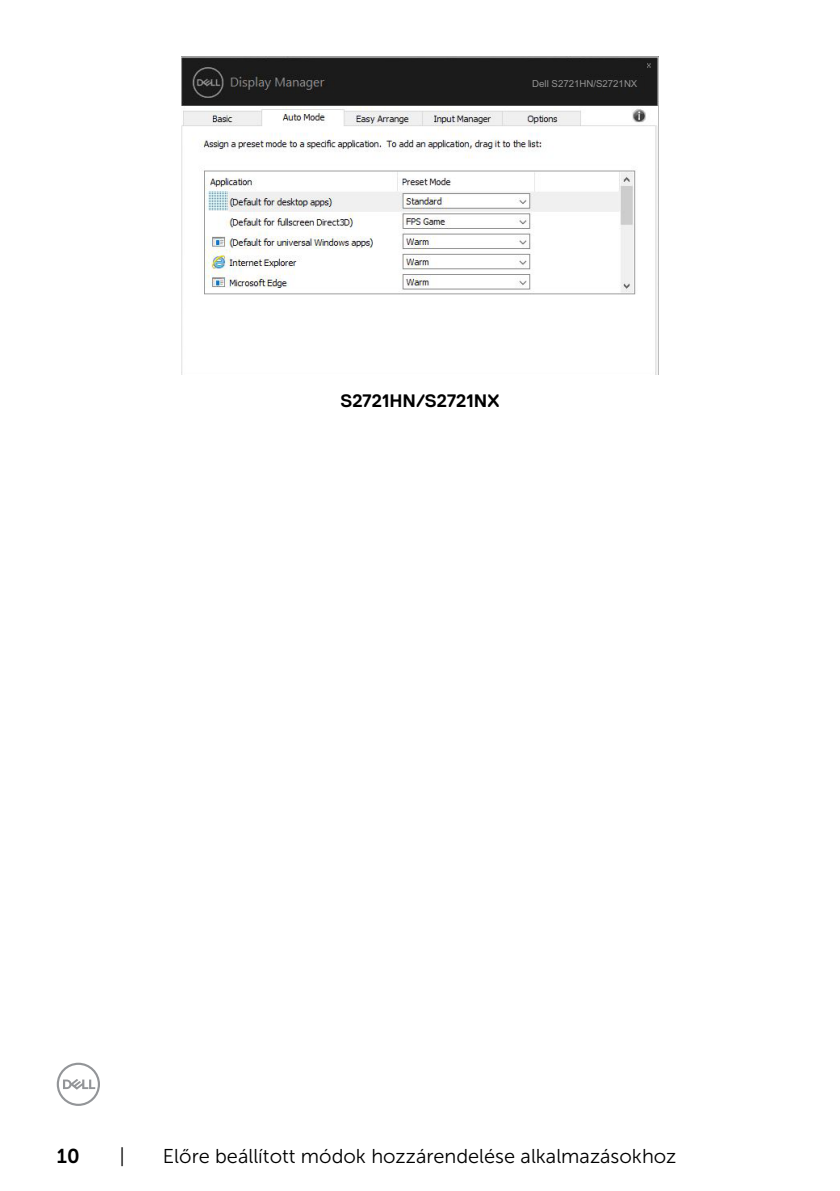
<style>
.page{position:relative;width:840px;height:1191px;background:#fff}
.page>*{position:absolute;margin:0;border:0;box-sizing:border-box;transform-origin:0 0}
.t1{font:20px "Museo Sans For Dell 300";color:#000}
.t2{font:20px "Museo Sans For Dell 700";color:#000}
.t3{font:700 18px "Dell Replica";color:#000}
.t4{font:9.6px "Arial";color:#939393}
</style>
<div class="page">
<svg style="left:57px;top:1062px;width:43px;height:44px"></svg>
<img style="left:182px;top:57px;width:475px;height:318px">
<div style="left:539px;top:77px;width:104px;height:12px;background:#1b1b1b"></div>
<p class="t4" style="left:532px;top:78px;width:107px">Dell S2721HN/S2721NX</p>
<p class="t3" style="left:340px;top:390px;width:160px">S2721HN/S2721NX</p>
<p class="t2" style="left:57px;top:1144px;width:24px">10</p>
<p class="t1" style="left:120px;top:1145px;width:7px">|</p>
<p class="t1" style="left:163px;top:1145px;width:515px">Előre beállított módok hozzárendelése alkalmazásokhoz</p>
</div>
